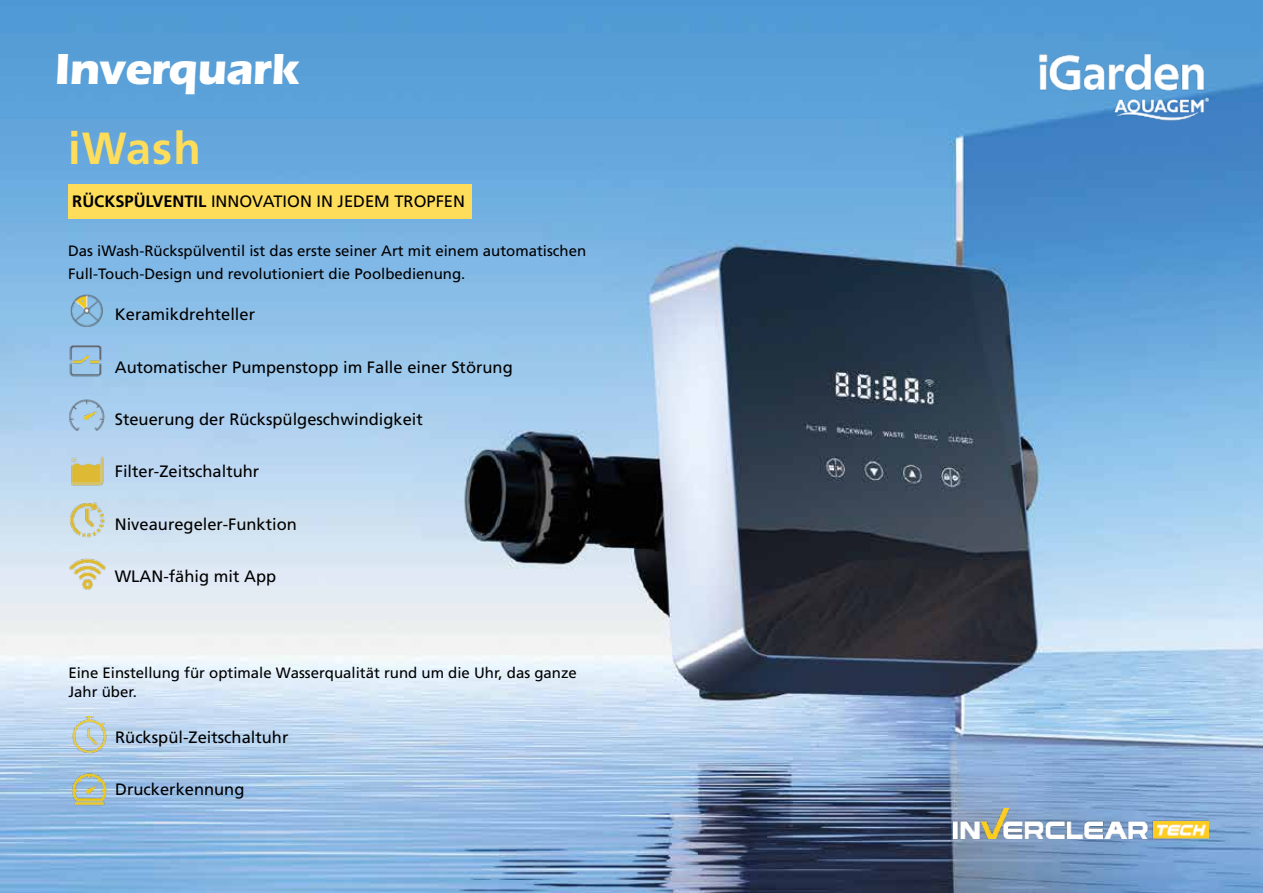
<style>
.page{position:relative;width:1263px;height:893px;background:#fff}
.page>*{position:absolute;margin:0;border:0;box-sizing:border-box;transform-origin:0 0}
.t1{font:700 45px "ITC Eras Std";letter-spacing:-.02em;color:#fff}
.t2{font:700 45px "Frutiger LT Pro";letter-spacing:.025em;color:#fedd5b}
.t3{font:16.5px "Frutiger LT Pro";color:#000}
.t4{font:15px/23.7px "Frutiger LT Pro";color:#000}
.s1{font-weight:700}
</style>
<div class="page">
<img style="left:0;top:0;width:1263px;height:893px">
<img style="left:1039px;top:54px;width:170px;height:68px">
<img style="left:68px;top:292px;width:38px;height:37px">
<img style="left:68px;top:343px;width:38px;height:38px">
<img style="left:68px;top:396px;width:38px;height:37px">
<img style="left:68px;top:450px;width:38px;height:38px">
<img style="left:68px;top:556px;width:38px;height:38px">
<img style="left:68px;top:502px;width:38px;height:38px">
<img style="left:71px;top:716px;width:36px;height:39px">
<img style="left:69px;top:771px;width:38px;height:38px">
<div style="left:68px;top:184px;width:404px;height:34px;background:#fedd5b"></div>
<img style="left:954px;top:808px;width:255px;height:31px">
<h1 class="t1" style="left:54px;top:43px;width:246px">Inverquark</h1>
<h1 class="t2" style="left:68px;top:121px;width:134px">iWash</h1>
<p class="t3" style="left:72px;top:192px;width:394px"><span class="s1">RÜCKSPÜLVENTIL</span> INNOVATION IN JEDEM TROPFEN</p>
<p class="t4" style="left:68px;top:239px;width:520px">Das iWash-Rückspülventil ist das erste seiner Art mit einem automatischen<br>Full-Touch-Design und revolutioniert die Poolbedienung.</p>
<p class="t3" style="left:115px;top:305px;width:142px">Keramikdrehteller</p>
<p class="t3" style="left:115px;top:357px;width:399px">Automatischer Pumpenstopp im Falle einer Störung</p>
<p class="t3" style="left:115px;top:410px;width:310px">Steuerung der Rückspülgeschwindigkeit</p>
<p class="t3" style="left:115px;top:462px;width:146px">Filter-Zeitschaltuhr</p>
<p class="t3" style="left:115px;top:514px;width:184px">Niveauregeler-Funktion</p>
<p class="t3" style="left:115px;top:567px;width:163px">WLAN-fähig mit App</p>
<p class="t4" style="left:68px;top:663px;width:510px;line-height:19.5px">Eine Einstellung für optimale Wasserqualität rund um die Uhr, das ganze<br>Jahr über.</p>
<p class="t3" style="left:115px;top:727px;width:175px">Rückspül-Zeitschaltuhr</p>
<p class="t3" style="left:115px;top:779px;width:131px">Druckerkennung</p>
</div>
